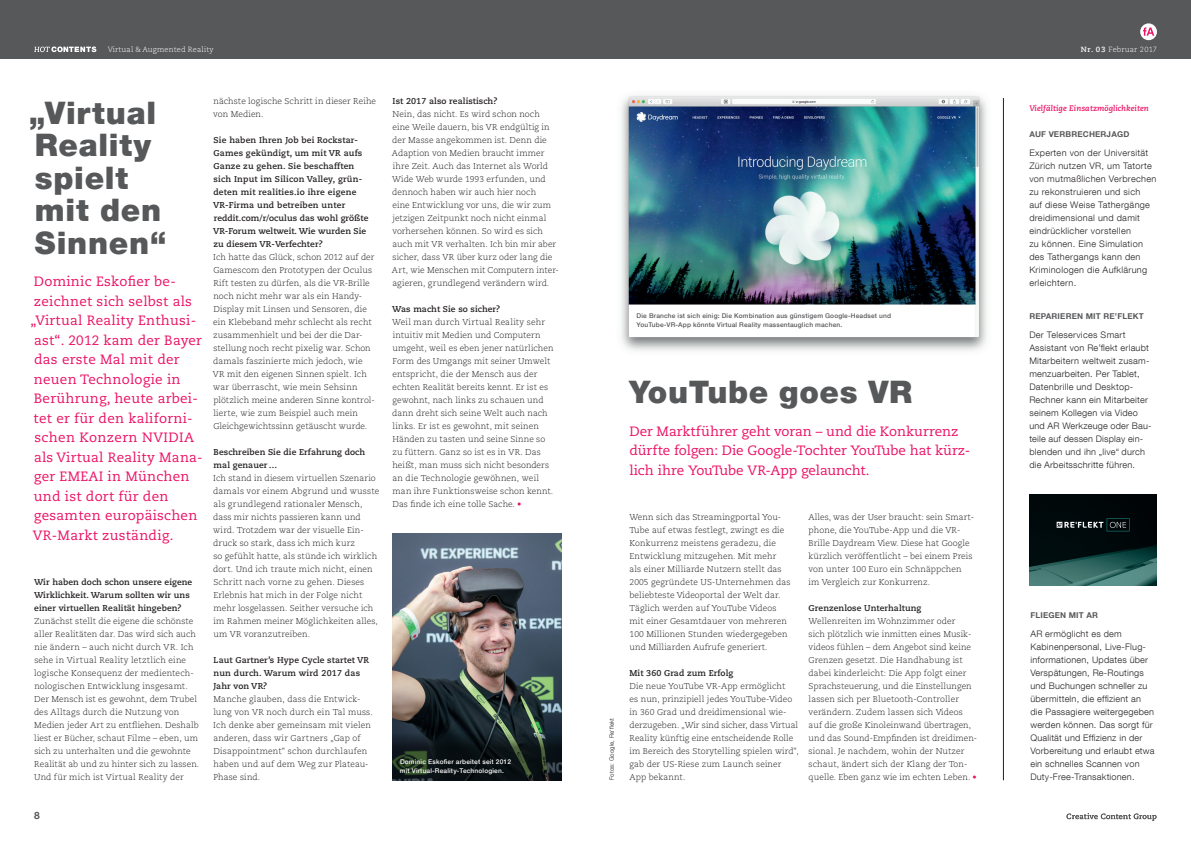
<style>
.page{position:relative;width:1191px;height:842px;background:#fff}
.page>*{position:absolute;margin:0;border:0;box-sizing:border-box;transform-origin:0 0}
._03_Inhalt_Headline{font:900 31px/32.5px "Helvetica Neueforf A";letter-spacing:.005em;color:#57585a}
._03_Inhalt_Einleitun{font:13.5px/19.5px "Caecilia LT Std";letter-spacing:.02em;color:#ec1163}
._03_Inhalt_Einleitun-2{font:13.5px/19.5px "Caecilia LT Std";letter-spacing:-.005em;color:#ec1163}
.t1{font:700 10px "Helvetica Neueforf A";color:#57585a}
._05_Infospalte_Fließ{font:300 9px/13px "Helvetica Neueforf A";letter-spacing:.02em;color:#231f20}
._03_Inhalt_Fließtext{font:300 8.5px/13px "Caecilia LT Std";letter-spacing:.01em;color:#231f20}
._03_Inhalt_Fließtext-2{font:700 8.5px/13px "Caecilia LT Std";letter-spacing:.01em;color:#231f20}
._05_Infospalte_Headl{font:700 8px "Helvetica Neueforf A";letter-spacing:.02em;color:#57585a}
._05_Infospalte_Thema{font:italic 700 8px "Caecilia LT Std";letter-spacing:.01em;color:#ec1163}
.t2{font:300 7.5px "Caecilia LT Std";letter-spacing:.02em;color:#fff}
._03_Inhalt_BU{font:500 6.5px/9px "Helvetica Neueforf A";letter-spacing:.02em;color:#57585a}
._03_Inhalt_BU-2{font:500 6.5px/9px "Helvetica Neueforf A";letter-spacing:.02em;color:#fff}
._03_Inhalt_BU-3{font:300 6px "Helvetica Neueforf A";letter-spacing:.01em;color:#231f20}
.s1{font-weight:700}
.s2{color:#ec1163}
</style>
<div class="page">
<div style="left:595px;top:0;width:596px;height:58px;background:#57585a"></div>
<div style="left:0;top:0;width:595px;height:58px;background:#57585a"></div>
<img style="left:392px;top:533px;width:169px;height:197px">
<img style="left:621px;top:95px;width:366px;height:256px">
<svg style="left:392px;top:730px;width:169px;height:50px;fill:#0b1418"></svg>
<svg style="left:1140px;top:23px;width:17px;height:17px"></svg>
<svg style="left:34px;top:47px;width:62px;height:5px"></svg>
<img style="left:1029px;top:494px;width:128px;height:91px">
<svg style="left:1056px;top:518px;width:73px;height:13px"></svg>
<hr style="left:1003px;top:98px;width:1px;height:682px;background:#231f20">
<svg style="left:1066px;top:813px;width:90px;height:8px"></svg>
<p class="t2" style="left:108px;top:45px;width:107px">Virtual &amp; Augmented Reality</p>
<p class="t2" style="left:1080px;top:45px;width:78px"><span class="s1">Nr. 03</span> Februar 2017</p>
<p class="_03_Inhalt_Headline" style="left:29px;top:96px;width:139px">„Virtual<br>Reality spielt mit den<br>Sinnen“</p>
<p class="_03_Inhalt_Einleitun" style="left:31px;top:272px;width:173px">Dominic Eskofier be&shy;zeichnet sich selbst als „Virtual Reality Enthusi&shy;ast“. 2012 kam der Bayer das erste Mal mit der neuen Technologie in<br>Berührung, heute arbei&shy;tet er für den kaliforni&shy;schen Konzern NVIDIA als Virtual Reality Mana&shy;ger EMEAI in München und ist dort für den gesamten europäischen<br>VR-Markt zuständig.</p>
<p class="_03_Inhalt_Fließtext-2" style="left:34px;top:576px;width:160px">Wir haben doch schon unsere eigene<br>Wirklichkeit. Warum sollten wir uns einer virtuellen Realität hingeben?</p>
<p class="_03_Inhalt_Fließtext" style="left:34px;top:615px;width:167px">Zunächst stellt die eigene die schönste aller Realitäten dar. Das wird sich auch nie ändern – auch nicht durch VR. Ich sehe in Virtual Reality letztlich eine logische Konsequenz der medientech&shy;nologischen Entwicklung insgesamt.<br>Der Mensch ist es gewohnt, dem Trubel des Alltags durch die Nutzung von Medien jeder Art zu entfliehen. Deshalb liest er Bücher, schaut Filme – eben, um sich zu unterhalten und die gewohnte Realität ab und zu hinter sich zu lassen.<br>Und für mich ist Virtual Reality der</p>
<p class="_03_Inhalt_Fließtext" style="left:213px;top:95px;width:164px">nächste logische Schritt in dieser Reihe von Medien.</p>
<p class="_03_Inhalt_Fließtext-2" style="left:213px;top:134px;width:157px">Sie haben Ihren Job bei Rockstar-<br>Games gekündigt, um mit VR aufs<br>Ganze zu gehen. Sie beschafften sich Input im Silicon Valley, grün&shy;deten mit realities.io ihre eigene<br>VR-Firma und betreiben unter reddit.com/r/oculus das wohl größte<br>VR-Forum weltweit. Wie wurden Sie zu diesem VR-Verfechter?</p>
<p class="_03_Inhalt_Fließtext" style="left:213px;top:251px;width:163px">Ich hatte das Glück, schon 2012 auf der Gamescom den Prototypen der Oculus Rift testen zu dürfen, als die VR-Brille noch nicht mehr war als ein Handy-Display mit Linsen und Sensoren, die ein Klebeband mehr schlecht als recht zusammenhielt und bei der die Dar&shy;stellung noch recht pixelig war. Schon damals faszinierte mich jedoch, wie VR mit den eigenen Sinnen spielt. Ich war überrascht, wie mein Sehsinn plötzlich meine anderen Sinne kontrol&shy;lierte, wie zum Beispiel auch mein Gleichgewichtssinn getäuscht wurde.</p>
<p class="_03_Inhalt_Fließtext-2" style="left:214px;top:446px;width:153px">Beschreiben Sie die Erfahrung doch mal genauer…</p>
<p class="_03_Inhalt_Fließtext" style="left:213px;top:472px;width:168px">Ich stand in diesem virtuellen Szenario damals vor einem Abgrund und wusste als grundlegend rationaler Mensch, dass mir nichts passieren kann und wird. Trotzdem war der visuelle Ein&shy;druck so stark, dass ich mich kurz<br>so gefühlt hatte, als stünde ich wirklich dort. Und ich traute mich nicht, einen Schritt nach vorne zu gehen. Dieses Erlebnis hat mich in der Folge nicht mehr losgelassen. Seither versuche ich im Rahmen meiner Möglichkeiten alles, um VR voranzutreiben.</p>
<p class="_03_Inhalt_Fließtext-2" style="left:213px;top:654px;width:157px">Laut Gartner’s Hype Cycle startet VR nun durch. Warum wird 2017 das<br>Jahr von VR?</p>
<p class="_03_Inhalt_Fließtext" style="left:213px;top:693px;width:161px">Manche glauben, dass die Entwick&shy;lung von VR noch durch ein Tal muss.<br>Ich denke aber gemeinsam mit vielen anderen, dass wir Gartners „Gap of<br>Disappointment“ schon durchlaufen haben und auf dem Weg zur Plateau-<br>Phase sind.</p>
<p class="t1" style="left:34px;top:809px;width:7px">8</p>
<p class="_03_Inhalt_Fließtext-2" style="left:393px;top:95px;width:106px">Ist 2017 also realistisch?</p>
<p class="_03_Inhalt_Fließtext" style="left:392px;top:108px;width:168px">Nein, das nicht. Es wird schon noch<br>eine Weile dauern, bis VR endgültig in der Masse angekommen ist. Denn die Adaption von Medien braucht immer ihre Zeit. Auch das Internet als World Wide Web wurde 1993 erfunden, und dennoch haben wir auch hier noch<br>eine Entwicklung vor uns, die wir zum jetzigen Zeitpunkt noch nicht einmal vorhersehen können. So wird es sich auch mit VR verhalten. Ich bin mir aber sicher, dass VR über kurz oder lang die Art, wie Menschen mit Computern inter&shy;agieren, grundlegend verändern wird.</p>
<p class="_03_Inhalt_Fließtext-2" style="left:392px;top:303px;width:110px">Was macht Sie so sicher?</p>
<p class="_03_Inhalt_Fließtext" style="left:392px;top:316px;width:163px">Weil man durch Virtual Reality sehr intuitiv mit Medien und Computern umgeht, weil es eben jener natürlichen Form des Umgangs mit seiner Umwelt entspricht, die der Mensch aus der echten Realität bereits kennt. Er ist es gewohnt, nach links zu schauen und dann dreht sich seine Welt auch nach links. Er ist es gewohnt, mit seinen Händen zu tasten und seine Sinne so zu füttern. Ganz so ist es in VR. Das heißt, man muss sich nicht besonders an die Technologie gewöhnen, weil man ihre Funktionsweise schon kennt.<br>Das finde ich eine tolle Sache. <span class="s2">•</span></p>
<p class="_03_Inhalt_BU-2" style="left:400px;top:757px;width:113px">Dominic Eskofier arbeitet seit 2012 mit Virtual-Reality-Technologien.</p>
<p class="_03_Inhalt_BU" style="left:636px;top:311px;width:256px">Die Branche ist sich einig: Die Kombination aus günstigem Google-Headset und<br>YouTube-VR-App könnte Virtual Reality massentauglich machen.</p>
<p class="_03_Inhalt_BU-3" style="left:608px;top:780px;width:63px;rotate:-90deg">Fotos: Google, Re‘flekt</p>
<p class="_03_Inhalt_Headline" style="left:629px;top:376px;width:285px">YouTube goes VR</p>
<p class="_03_Inhalt_Einleitun-2" style="left:629px;top:421px;width:342px">Der Marktführer geht voran – und die Konkurrenz dürfte folgen: Die Google-Tochter YouTube hat kürz&shy;lich ihre YouTube VR-App gelauncht.</p>
<p class="_03_Inhalt_Fließtext" style="left:808px;top:511px;width:167px">Alles, was der User braucht: sein Smart&shy;phone, die YouTube-App und die VR-Brille Daydream View. Diese hat Google kürzlich veröffentlicht – bei einem Preis von unter 100 Euro ein Schnäppchen im Vergleich zur Konkurrenz.</p>
<p class="_03_Inhalt_Fließtext-2" style="left:808px;top:602px;width:114px">Grenzenlose Unterhaltung</p>
<p class="_03_Inhalt_Fließtext" style="left:808px;top:615px;width:170px">Wellenreiten im Wohnzimmer oder<br>sich plötzlich wie inmitten eines Musik&shy;videos fühlen – dem Angebot sind keine Grenzen gesetzt. Die Handhabung ist dabei kinderleicht: Die App folgt einer Sprachsteuerung, und die Einstellungen lassen sich per Bluetooth-Controller verändern. Zudem lassen sich Videos auf die große Kinoleinwand übertragen, und das Sound-Empfinden ist dreidimen&shy;sional. Je nachdem, wohin der Nutzer schaut, ändert sich der Klang der Ton&shy;quelle. Eben ganz wie im echten Leben. <span class="s2">•</span></p>
<p class="_03_Inhalt_Fließtext" style="left:629px;top:511px;width:163px">Wenn sich das Streamingportal You-Tube auf etwas festlegt, zwingt es die Konkurrenz meistens geradezu, die Entwicklung mitzugehen. Mit mehr<br>als einer Milliarde Nutzern stellt das 2005 gegründete US-Unternehmen das beliebteste Videoportal der Welt dar.<br>Täglich werden auf YouTube Videos mit einer Gesamtdauer von mehreren 100 Millionen Stunden wiedergegeben und Milliarden Aufrufe generiert.</p>
<p class="_03_Inhalt_Fließtext-2" style="left:629px;top:667px;width:105px">Mit 360 Grad zum Erfolg</p>
<p class="_03_Inhalt_Fließtext" style="left:629px;top:680px;width:171px">Die neue YouTube VR-App ermöglicht<br>es nun, prinzipiell jedes YouTube-Video in 360 Grad und dreidimensional wie&shy;derzugeben. „Wir sind sicher, dass Virtual Reality künftig eine entscheidende Rolle im Bereich des Storytelling spielen wird“, gab der US-Riese zum Launch seiner App bekannt.</p>
<p class="_05_Infospalte_Thema" style="left:1029px;top:103px;width:121px">Vielfältige Einsatzmöglichkeiten</p>
<p class="_05_Infospalte_Headl" style="left:1029px;top:129px;width:102px">AUF VERBRECHERJAGD</p>
<p class="_05_Infospalte_Fließ" style="left:1029px;top:146px;width:128px">Experten von der Universität<br>Zürich nutzen VR, um Tatorte von mutmaßlichen Verbrechen zu rekonstruieren und sich<br>auf diese Weise Tathergänge dreidimensional und damit eindrücklicher vorstellen<br>zu können. Eine Simulation des Tathergangs kann den<br>Kriminologen die Aufklärung erleichtern.</p>
<p class="_05_Infospalte_Headl" style="left:1029px;top:311px;width:116px">REPARIEREN MIT RE’FLEKT</p>
<p class="_05_Infospalte_Fließ" style="left:1029px;top:328px;width:124px">Der Teleservices Smart<br>Assistant von Re’flekt erlaubt<br>Mitarbeitern weltweit zusam&shy;menzuarbeiten. Per Tablet,<br>Datenbrille und Desktop-<br>Rechner kann ein Mitarbeiter seinem Kollegen via Video und AR Werkzeuge oder Bau&shy;teile auf dessen Display ein&shy;blenden und ihn „live“ durch die Arbeitsschritte führen.</p>
<p class="_05_Infospalte_Headl" style="left:1030px;top:610px;width:69px">FLIEGEN MIT AR</p>
<p class="_05_Infospalte_Fließ" style="left:1030px;top:627px;width:126px">AR ermöglicht es dem<br>Kabinenpersonal, Live-Flug&shy;informationen, Updates über<br>Verspätungen, Re-Routings und Buchungen schneller zu übermitteln, die effizient an die Passagiere weitergegeben werden können. Das sorgt für<br>Qualität und Effizienz in der<br>Vorbereitung und erlaubt etwa ein schnelles Scannen von<br>Duty-Free-Transaktionen.</p>
</div>
